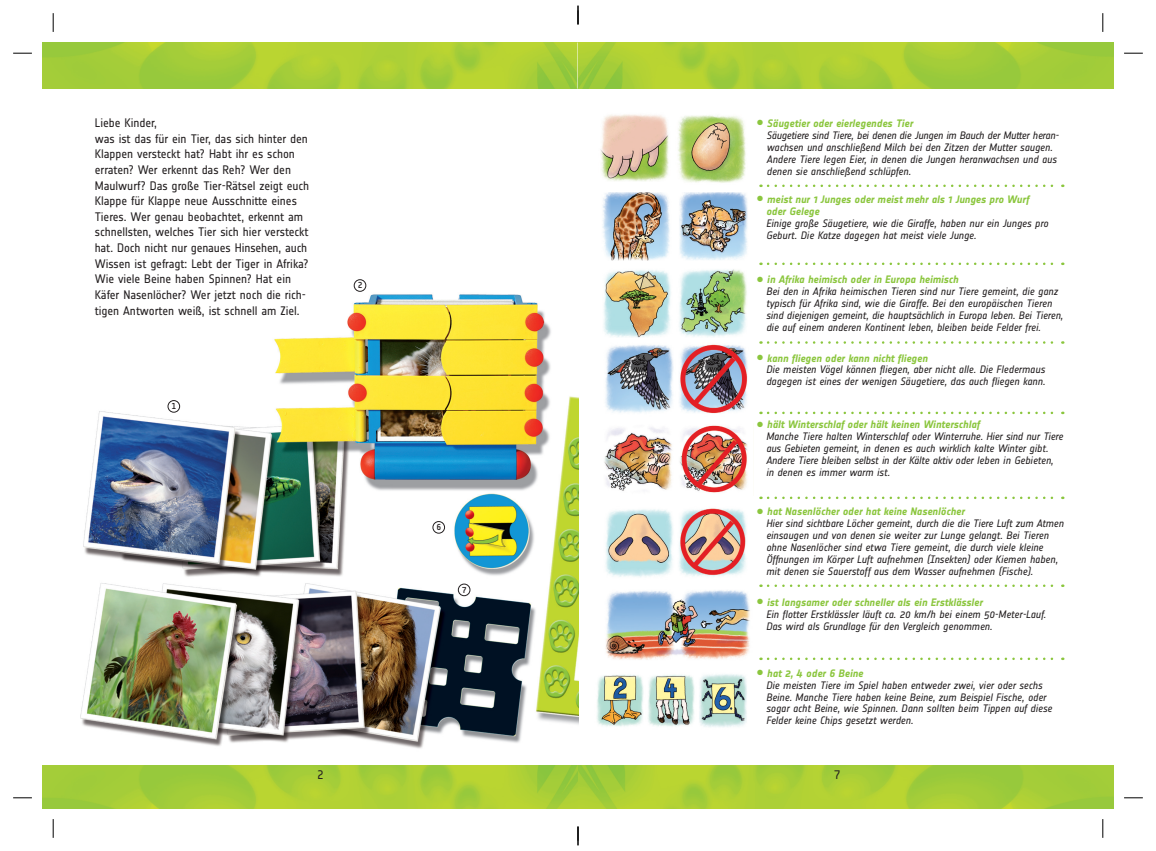
<style>
.page{position:relative;width:1156px;height:851px;background:#fff}
.page>*{position:absolute;margin:0;border:0;box-sizing:border-box;transform-origin:0 0}
.t1{font:12.25px/15.6px "Notes Regular Tf";letter-spacing:-.005em;color:#231f20}
.t2{font:italic 10.62px/11.9px "Notes";letter-spacing:-.01em;color:#231f20}
.t3{font:italic 700 10.62px/12.5px "Notes";letter-spacing:-.005em;color:#8bc63e}
.t4{font:8.5px "Notes Medium Tf";color:#231f20}
.s1{font-weight:700;color:#8bc63e}
</style>
<div class="page">
<img style="left:43px;top:43px;width:535px;height:46px">
<img style="left:43px;top:765px;width:535px;height:43px">
<img style="left:80px;top:285px;width:498px;height:464px">
<div style="left:168px;top:400px;width:12px;height:12px;border:1px solid #231f20;border-radius:50%"></div>
<div style="left:354px;top:279px;width:12px;height:12px;border:1px solid #231f20;border-radius:50%"></div>
<div style="left:432px;top:521px;width:13px;height:12px;border:1px solid #231f20;border-radius:50%"></div>
<div style="left:458px;top:583px;width:12px;height:13px;border:1px solid #231f20;border-radius:50%"></div>
<svg style="left:578px;top:43px;width:535px;height:46px;background:#a8ce37"></svg>
<svg style="left:578px;top:765px;width:535px;height:43px;background:#a8ce37"></svg>
<img style="left:600px;top:114px;width:148px;height:147px">
<img style="left:603px;top:269px;width:144px;height:69px">
<img style="left:605px;top:344px;width:143px;height:69px">
<img style="left:604px;top:425px;width:144px;height:68px">
<img style="left:605px;top:508px;width:142px;height:69px">
<img style="left:605px;top:590px;width:145px;height:70px">
<img style="left:597px;top:674px;width:150px;height:53px">
<svg style="left:767px;top:184px;width:295px;height:3px"></svg>
<svg style="left:767px;top:262px;width:295px;height:3px"></svg>
<svg style="left:767px;top:341px;width:295px;height:3px"></svg>
<svg style="left:767px;top:411px;width:295px;height:3px"></svg>
<svg style="left:767px;top:496px;width:295px;height:3px"></svg>
<svg style="left:767px;top:584px;width:295px;height:3px"></svg>
<svg style="left:767px;top:657px;width:295px;height:3px"></svg>
<svg style="left:13px;top:52px;width:19px;height:2px"></svg>
<svg style="left:1124px;top:52px;width:18px;height:2px"></svg>
<svg style="left:13px;top:797px;width:19px;height:1px"></svg>
<svg style="left:1124px;top:797px;width:18px;height:1px"></svg>
<svg style="left:52px;top:13px;width:2px;height:19px"></svg>
<svg style="left:52px;top:819px;width:2px;height:18px"></svg>
<svg style="left:1102px;top:13px;width:1px;height:19px"></svg>
<svg style="left:1102px;top:819px;width:1px;height:18px"></svg>
<svg style="left:577px;top:6px;width:1px;height:18px"></svg>
<svg style="left:577px;top:826px;width:1px;height:19px"></svg>
<p class="t1" style="left:95px;top:116px;width:216px">Liebe Kinder,<br>was ist das für ein Tier, das sich hinter den Klappen versteckt hat? Habt ihr es schon erraten? Wer erkennt das Reh? Wer den Maulwurf? Das große Tier-Rätsel zeigt euch Klappe für Klappe neue Ausschnitte eines Tieres. Wer genau beobachtet, erkennt am schnellsten, welches Tier sich hier versteckt hat. Doch nicht nur genaues Hinsehen, auch Wissen ist gefragt: Lebt der Tiger in Afrika?<br>Wie viele Beine haben Spinnen? Hat ein Käfer Nasenlöcher? Wer jetzt noch die rich&shy;tigen Antworten weiß, ist schnell am Ziel.</p>
<p class="t4" style="left:172px;top:403px;width:6px">1</p>
<p class="t4" style="left:358px;top:282px;width:6px">2</p>
<p class="t1" style="left:317px;top:768px;width:8px">2</p>
<p class="t4" style="left:436px;top:524px;width:6px">6</p>
<p class="t4" style="left:462px;top:586px;width:6px">7</p>
<p class="t2" style="left:766px;top:118px;width:294px;text-indent:-9px"><sup>●</sup> <span class="s1">Säugetier oder eierlegendes Tier<br></span>Säugetiere sind Tiere, bei denen die Jungen im Bauch der Mutter heran&shy;wachsen und anschließend Milch bei den Zitzen der Mutter saugen.<br>Andere Tiere legen Eier, in denen die Jungen heranwachsen und aus denen sie anschließend schlüpfen.</p>
<p class="t3" style="left:765px;top:193px;width:264px;text-indent:-9px">● meist nur 1 Junges oder meist mehr als 1 Junges pro Wurf oder Gelege</p>
<p class="t2" style="left:765px;top:218px;width:284px">Einige große Säugetiere, wie die Giraffe, haben nur ein Junges pro<br>Geburt. Die Katze dagegen hat meist viele Junge.</p>
<p class="t2" style="left:765px;top:274px;width:298px;text-indent:-9px"><sup>●</sup> <span class="s1">in Afrika heimisch oder in Europa heimisch<br></span>Bei den in Afrika heimischen Tieren sind nur Tiere gemeint, die ganz typisch für Afrika sind, wie die Giraffe. Bei den europäischen Tieren sind diejenigen gemeint, die hauptsächlich in Europa leben. Bei Tieren, die auf einem anderen Kontinent leben, bleiben beide Felder frei.</p>
<p class="t2" style="left:765px;top:353px;width:280px;text-indent:-9px"><sup>●</sup> <span class="s1">kann fliegen oder kann nicht fliegen<br></span>Die meisten Vögel können fliegen, aber nicht alle. Die Fledermaus dagegen ist eines der wenigen Säugetiere, das auch fliegen kann.</p>
<p class="t2" style="left:765px;top:419px;width:298px;text-indent:-9px"><sup>●</sup> <span class="s1">hält Winterschlaf oder hält keinen Winterschlaf<br></span>Manche Tiere halten Winterschlaf oder Winterruhe. Hier sind nur Tiere aus Gebieten gemeint, in denen es auch wirklich kalte Winter gibt.<br>Andere Tiere bleiben selbst in der Kälte aktiv oder leben in Gebieten, in denen es immer warm ist.</p>
<p class="t2" style="left:765px;top:506px;width:299px;text-indent:-9px"><sup>●</sup> <span class="s1">hat Nasenlöcher oder hat keine Nasenlöcher<br></span>Hier sind sichtbare Löcher gemeint, durch die die Tiere Luft zum Atmen einsaugen und von denen sie weiter zur Lunge gelangt. Bei Tieren ohne Nasenlöcher sind etwa Tiere gemeint, die durch viele kleine Öffnungen im Körper Luft aufnehmen (Insekten) oder Kiemen haben, mit denen sie Sauerstoff aus dem Wasser aufnehmen (Fische).</p>
<p class="t2" style="left:765px;top:597px;width:281px;text-indent:-9px"><sup>●</sup> <span class="s1">ist langsamer oder schneller als ein Erstklässler<br></span>Ein flotter Erstklässler läuft ca. 20 km/h bei einem 50-Meter-Lauf.<br>Das wird als Grundlage für den Vergleich genommen.</p>
<p class="t2" style="left:765px;top:668px;width:287px;text-indent:-9px"><sup>●</sup> <span class="s1">hat 2, 4 oder 6 Beine<br></span>Die meisten Tiere im Spiel haben entweder zwei, vier oder sechs Beine. Manche Tiere haben keine Beine, zum Beispiel Fische, oder sogar acht Beine, wie Spinnen. Dann sollten beim Tippen auf diese Felder keine Chips gesetzt werden.</p>
<p class="t1" style="left:833px;top:768px;width:8px">7</p>
</div>
